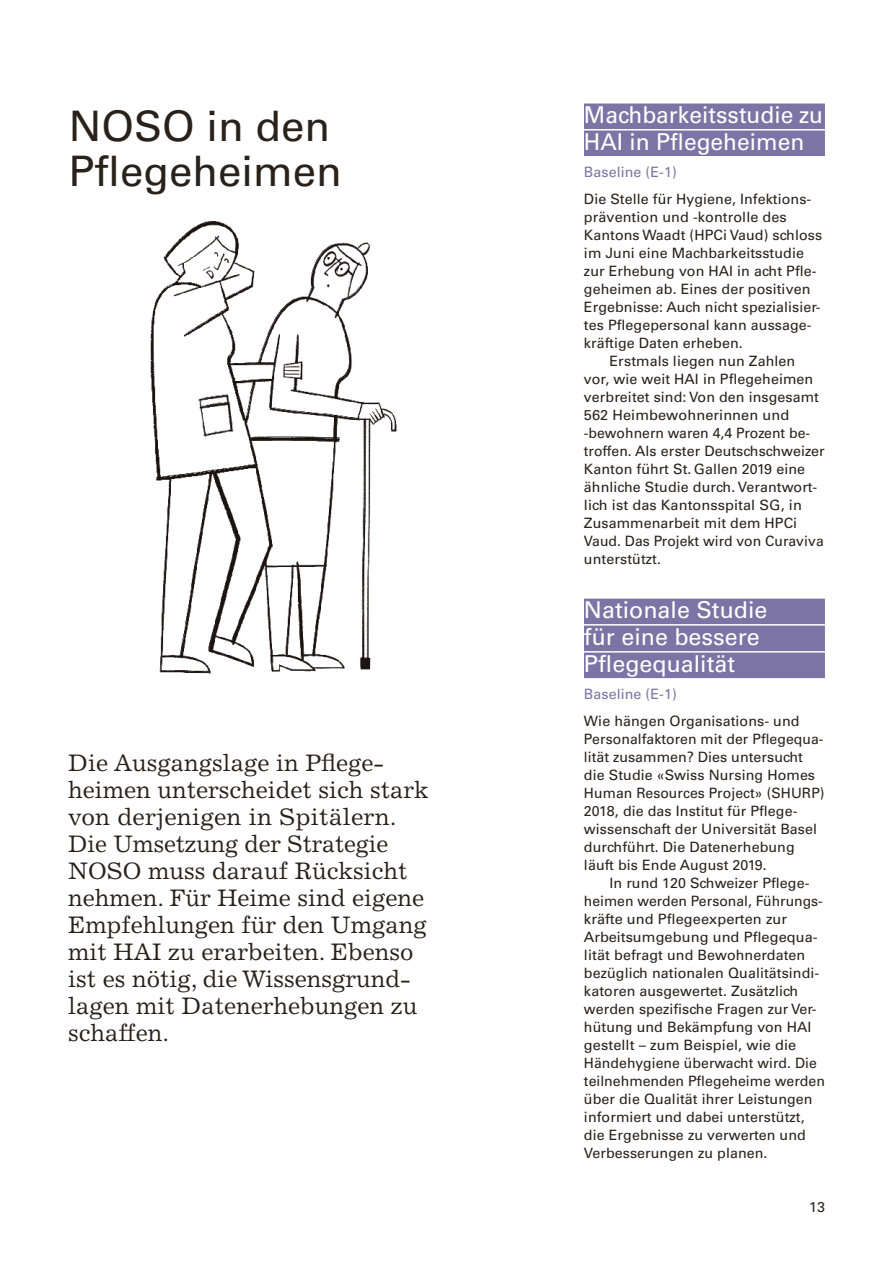
<style>
.page{position:relative;width:893px;height:1263px;background:#fff}
.page>*{position:absolute;margin:0;border:0;box-sizing:border-box;transform-origin:0 0}
.t1{font:42px/45px "Univers LT";color:#29211a}
.t2{font:24px/27px "Excelsior LT";color:#29211a}
.t3{font:23.25px/27px "Univers LT";color:#fff}
.t4{font:14.25px/18px "Univers LT";letter-spacing:.005em;color:#29211a}
.t5{font:14.25px "Univers LT";letter-spacing:.005em;color:#7c74a4}
</style>
<div class="page">
<img style="left:150px;top:221px;width:247px;height:453px">
<div style="left:584px;top:104px;width:241px;height:25px;background:#7c74a4"></div>
<div style="left:584px;top:131px;width:241px;height:25px;background:#7c74a4"></div>
<div style="left:584px;top:599px;width:241px;height:25px;background:#7c74a4"></div>
<div style="left:584px;top:626px;width:241px;height:25px;background:#7c74a4"></div>
<div style="left:584px;top:653px;width:241px;height:25px;background:#7c74a4"></div>
<h1 class="t1" style="left:69px;top:104px;width:275px">NOSO in den<br>Pflegeheimen</h1>
<p class="t2" style="left:68px;top:749px;width:362px">Die Ausgangslage in Pflege&shy;heimen unterscheidet sich stark von derjenigen in Spitälern.<br>Die Umsetzung der Strategie<br>NOSO muss darauf Rücksicht nehmen. Für Heime sind eigene<br>Empfehlungen für den Umgang mit HAI zu erarbeiten. Ebenso ist es nötig, die Wissensgrund&shy;lagen mit Datenerhebungen zu schaffen.</p>
<h3 class="t3" style="left:584px;top:101px;width:241px">Machbarkeitsstudie zu<br>HAI in Pflegeheimen</h3>
<p class="t5" style="left:584px;top:164px;width:94px">Baseline (E-1)</p>
<p class="t4" style="left:584px;top:190px;width:229px">Die Stelle für Hygiene, Infektions-</p>
<p class="t4" style="left:584px;top:208px;width:204px">prävention und -kontrolle des</p>
<p class="t4" style="left:584px;top:226px;width:240px">Kantons Waadt (HPCi Vaud) schloss</p>
<p class="t4" style="left:584px;top:244px;width:221px">im Juni eine Machbarkeitsstudie</p>
<p class="t4" style="left:584px;top:262px;width:234px">zur Erhebung von HAI in acht Pfle-</p>
<p class="t4" style="left:584px;top:280px;width:228px">geheimen ab. Eines der positiven</p>
<p class="t4" style="left:584px;top:298px;width:238px">Ergebnisse: Auch nicht spezialisier-</p>
<p class="t4" style="left:584px;top:316px;width:229px">tes Pflegepersonal kann aussage-</p>
<p class="t4" style="left:584px;top:334px;width:160px">kräftige Daten erheben.</p>
<p class="t4" style="left:609px;top:352px;width:187px">Erstmals liegen nun Zahlen</p>
<p class="t4" style="left:584px;top:370px;width:231px">vor, wie weit HAI in Pflegeheimen</p>
<p class="t4" style="left:584px;top:388px;width:237px">verbreitet sind: Von den insgesamt</p>
<p class="t4" style="left:584px;top:406px;width:207px">562 Heimbewohnerinnen und</p>
<p class="t4" style="left:584px;top:424px;width:228px">-bewohnern waren 4,4 Prozent be-</p>
<p class="t4" style="left:584px;top:442px;width:242px">troffen. Als erster Deutschschweizer</p>
<p class="t4" style="left:584px;top:460px;width:223px">Kanton führt St. Gallen 2019 eine</p>
<p class="t4" style="left:584px;top:478px;width:235px">ähnliche Studie durch. Verantwort-</p>
<p class="t4" style="left:584px;top:496px;width:219px">lich ist das Kantonsspital SG, in</p>
<p class="t4" style="left:584px;top:514px;width:215px">Zusammenarbeit mit dem HPCi</p>
<p class="t4" style="left:584px;top:532px;width:241px">Vaud. Das Projekt wird von Curaviva</p>
<p class="t4" style="left:584px;top:550px;width:79px">unterstützt.</p>
<h3 class="t3" style="left:584px;top:596px;width:185px">Nationale Studie für eine bessere<br>Pflegequalität</h3>
<p class="t5" style="left:584px;top:686px;width:94px">Baseline (E-1)</p>
<p class="t4" style="left:584px;top:712px;width:242px">Wie hängen Organisations- und Personalfaktoren mit der Pflegequa&shy;lität zusammen? Dies untersucht die Studie «Swiss Nursing Homes Human Resources Project» (SHURP)<br>2018, die das Institut für Pflege&shy;wissenschaft der Universität Basel durchführt. Die Datenerhebung läuft bis Ende August 2019.</p>
<p class="t4" style="left:584px;top:874px;width:242px;text-indent:26px">In rund 120 Schweizer Pflege&shy;heimen werden Personal, Führungs&shy;kräfte und Pflegeexperten zur Arbeitsumgebung und Pflegequa&shy;lität befragt und Bewohnerdaten bezüglich nationalen Qualitätsindi&shy;katoren ausgewertet. Zusätzlich werden spezifische Fragen zur Ver&shy;hütung und Bekämpfung von HAI gestellt – zum Beispiel, wie die Händehygiene überwacht wird. Die teilnehmenden Pflegeheime werden über die Qualität ihrer Leistungen informiert und dabei unterstützt, die Ergebnisse zu verwerten und Verbesserungen zu planen.</p>
<p class="t4" style="left:809px;top:1198px;width:17px">13</p>
</div>
